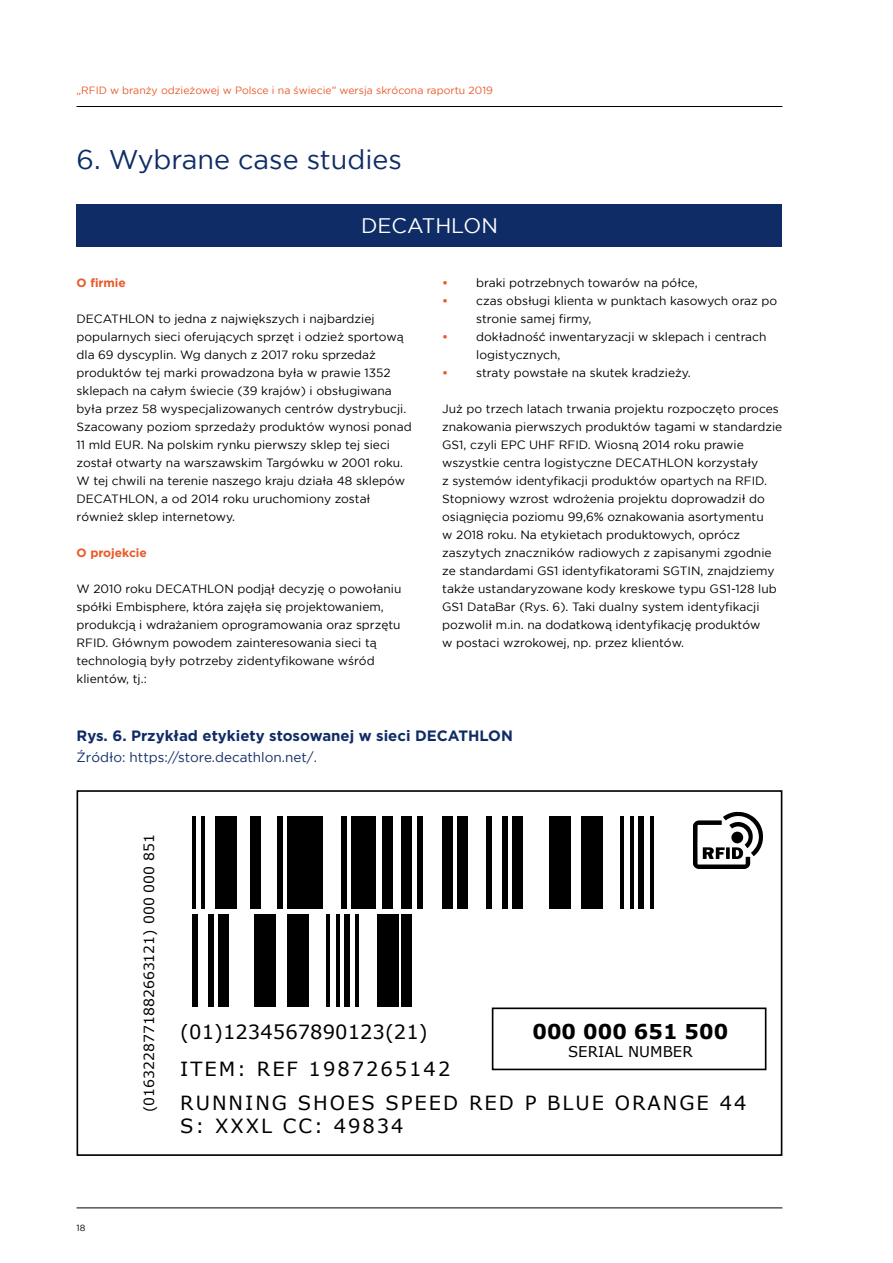
<style>
.page{position:relative;width:893px;height:1263px;background:#fff}
.page>*{position:absolute;margin:0;border:0;box-sizing:border-box;transform-origin:0 0}
.t1{font:27px "Gotham";color:#102c66}
.t2{font:21px "Gotham";color:#fff}
.t3{font:700 20.4px "Verdana";color:#000}
.t4{font:19.5px/23.4px "Verdana";letter-spacing:.1em;color:#000}
.t5{font:19.5px/37.2px "Verdana";letter-spacing:.05em;color:#000}
.t6{font:700 15px "Gotham";color:#102c66}
.t7{font:14.85px "Verdana";color:#000}
.t8{font:13.95px "Verdana";color:#000}
.t9{font:13.5px "Gotham";color:#102c66}
.t10{font:12px/18px "Gotham";color:#000}
.t11{font:700 12px "Gotham";color:#ea5929}
.t12{font:10.5px "Gotham";color:#ea5929}
.t13{font:9px "Gotham";color:#000}
.s1{font-weight:700;color:#ea5929}
</style>
<div class="page">
<hr style="left:77px;top:106px;width:705px;height:1px;background:#000">
<hr style="left:77px;top:1207px;width:705px;height:1px;background:#000">
<div style="left:77px;top:204px;width:705px;height:43px;background:#102c66"></div>
<div style="left:77px;top:790px;width:705px;height:366px;border:2px solid #000"></div>
<div style="left:492px;top:1007px;width:274px;height:63px;border:2px solid #000"></div>
<hr style="left:192px;top:816px;width:3px;height:92px;background:#000">
<hr style="left:202px;top:816px;width:3px;height:92px;background:#000">
<hr style="left:621px;top:816px;width:3px;height:92px;background:#000">
<hr style="left:630px;top:816px;width:4px;height:92px;background:#000">
<hr style="left:650px;top:816px;width:3px;height:92px;background:#000">
<div style="left:215px;top:816px;width:22px;height:92px;background:#000"></div>
<div style="left:549px;top:816px;width:22px;height:92px;background:#000"></div>
<div style="left:581px;top:816px;width:22px;height:92px;background:#000"></div>
<div style="left:250px;top:816px;width:11px;height:92px;background:#000"></div>
<div style="left:512px;top:816px;width:11px;height:92px;background:#000"></div>
<div style="left:382px;top:816px;width:11px;height:92px;background:#000"></div>
<div style="left:401px;top:816px;width:11px;height:92px;background:#000"></div>
<div style="left:442px;top:816px;width:11px;height:92px;background:#000"></div>
<div style="left:457px;top:816px;width:11px;height:92px;background:#000"></div>
<div style="left:417px;top:816px;width:6px;height:92px;background:#000"></div>
<div style="left:277px;top:816px;width:6px;height:92px;background:#000"></div>
<div style="left:638px;top:816px;width:6px;height:92px;background:#000"></div>
<div style="left:341px;top:816px;width:6px;height:92px;background:#000"></div>
<div style="left:487px;top:816px;width:5px;height:92px;background:#000"></div>
<div style="left:502px;top:816px;width:6px;height:92px;background:#000"></div>
<div style="left:288px;top:816px;width:35px;height:92px;background:#000"></div>
<div style="left:351px;top:816px;width:24px;height:92px;background:#000"></div>
<hr style="left:326px;top:914px;width:4px;height:93px;background:#000">
<hr style="left:336px;top:914px;width:3px;height:93px;background:#000">
<hr style="left:355px;top:914px;width:4px;height:93px;background:#000">
<div style="left:254px;top:914px;width:22px;height:93px;background:#000"></div>
<div style="left:287px;top:914px;width:22px;height:93px;background:#000"></div>
<div style="left:377px;top:914px;width:22px;height:92px;background:#000"></div>
<div style="left:218px;top:914px;width:11px;height:93px;background:#000"></div>
<div style="left:401px;top:914px;width:11px;height:92px;background:#000"></div>
<div style="left:344px;top:914px;width:5px;height:93px;background:#000"></div>
<div style="left:192px;top:914px;width:6px;height:93px;background:#000"></div>
<div style="left:208px;top:914px;width:5px;height:93px;background:#000"></div>
<svg style="left:693px;top:812px;width:70px;height:57px"></svg>
<p class="t12" style="left:77px;top:84px;width:418px">„RFID w branży odzieżowej w Polsce i na świecie” wersja skrócona raportu 2019</p>
<h1 class="t1" style="left:77px;top:144px;width:327px">6. Wybrane case studies</h1>
<h2 class="t2" style="left:361px;top:214px;width:138px">DECATHLON</h2>
<p class="t11" style="left:77px;top:274px;width:51px">O firmie</p>
<p class="t10" style="left:77px;top:309px;width:337px">DECATHLON to jedna z największych i najbardziej popularnych sieci oferujących sprzęt i odzież sportową dla 69 dyscyplin. Wg danych z 2017 roku sprzedaż produktów tej marki prowadzona była w prawie 1352 sklepach na całym świecie (39 krajów) i obsługiwana była przez 58 wyspecjalizowanych centrów dystrybucji.<br>Szacowany poziom sprzedaży produktów wynosi ponad 11 mld EUR. Na polskim rynku pierwszy sklep tej sieci został otwarty na warszawskim Targówku w 2001 roku.<br>W tej chwili na terenie naszego kraju działa 48 sklepów DECATHLON, a od 2014 roku uruchomiony został również sklep internetowy.</p>
<p class="t11" style="left:77px;top:544px;width:72px">O projekcie</p>
<p class="t10" style="left:77px;top:579px;width:326px">W 2010 roku DECATHLON podjął decyzję o powołaniu spółki Embisphere, która zajęła się projektowaniem, produkcją i wdrażaniem oprogramowania oraz sprzętu RFID. Głównym powodem zainteresowania sieci tą technologią były potrzeby zidentyfikowane wśród klientów, tj.:</p>
<p class="t10" style="left:442px;top:273px;width:257px"><span class="s1">•</span> braki potrzebnych towarów na półce,</p>
<p class="t10" style="left:476px;top:291px;width:302px;text-indent:-34px"><span class="s1">•</span> czas obsługi klienta w punktach kasowych oraz po stronie samej firmy,</p>
<p class="t10" style="left:476px;top:327px;width:292px;text-indent:-34px"><span class="s1">•</span> dokładność inwentaryzacji w sklepach i centrach logistycznych,</p>
<p class="t10" style="left:442px;top:363px;width:250px"><span class="s1">•</span> straty powstałe na skutek kradzieży.</p>
<p class="t10" style="left:442px;top:399px;width:342px">Już po trzech latach trwania projektu rozpoczęto proces znakowania pierwszych produktów tagami w standardzie GS1, czyli EPC UHF RFID. Wiosną 2014 roku prawie wszystkie centra logistyczne DECATHLON korzystały<br>z systemów identyfikacji produktów opartych na RFID.<br>Stopniowy wzrost wdrożenia projektu doprowadził do osiągnięcia poziomu 99,6% oznakowania asortymentu<br>w 2018 roku. Na etykietach produktowych, oprócz zaszytych znaczników radiowych z zapisanymi zgodnie ze standardami GS1 identyfikatorami SGTIN, znajdziemy także ustandaryzowane kody kreskowe typu GS1-128 lub GS1 DataBar (Rys. 6). Taki dualny system identyfikacji pozwolił m.in. na dodatkową identyfikację produktów<br>w postaci wzrokowej, np. przez klientów.</p>
<p class="t6" style="left:77px;top:726px;width:438px">Rys. 6. Przykład etykiety stosowanej w sieci DECATHLON</p>
<p class="t9" style="left:77px;top:750px;width:242px">Źródło: https://store.decathlon.net/.</p>
<p class="t13" style="left:77px;top:1223px;width:10px">18</p>
<p class="t8" style="left:139px;top:1112px;width:279px;rotate:-90deg">(0163228771882663121) 000 000 851</p>
<h3 class="t3" style="left:532px;top:1017px;width:197px">000 000 651 500</h3>
<p class="t7" style="left:568px;top:1041px;width:126px">SERIAL NUMBER</p>
<h3 class="t5" style="left:180px;top:1013px;width:272px">(01)1234567890123(21)<br>ITEM: REF 1987265142</h3>
<h3 class="t4" style="left:180px;top:1091px;width:568px">RUNNING SHOES SPEED RED P BLUE ORANGE 44<br>S: XXXL CC: 49834</h3>
</div>
